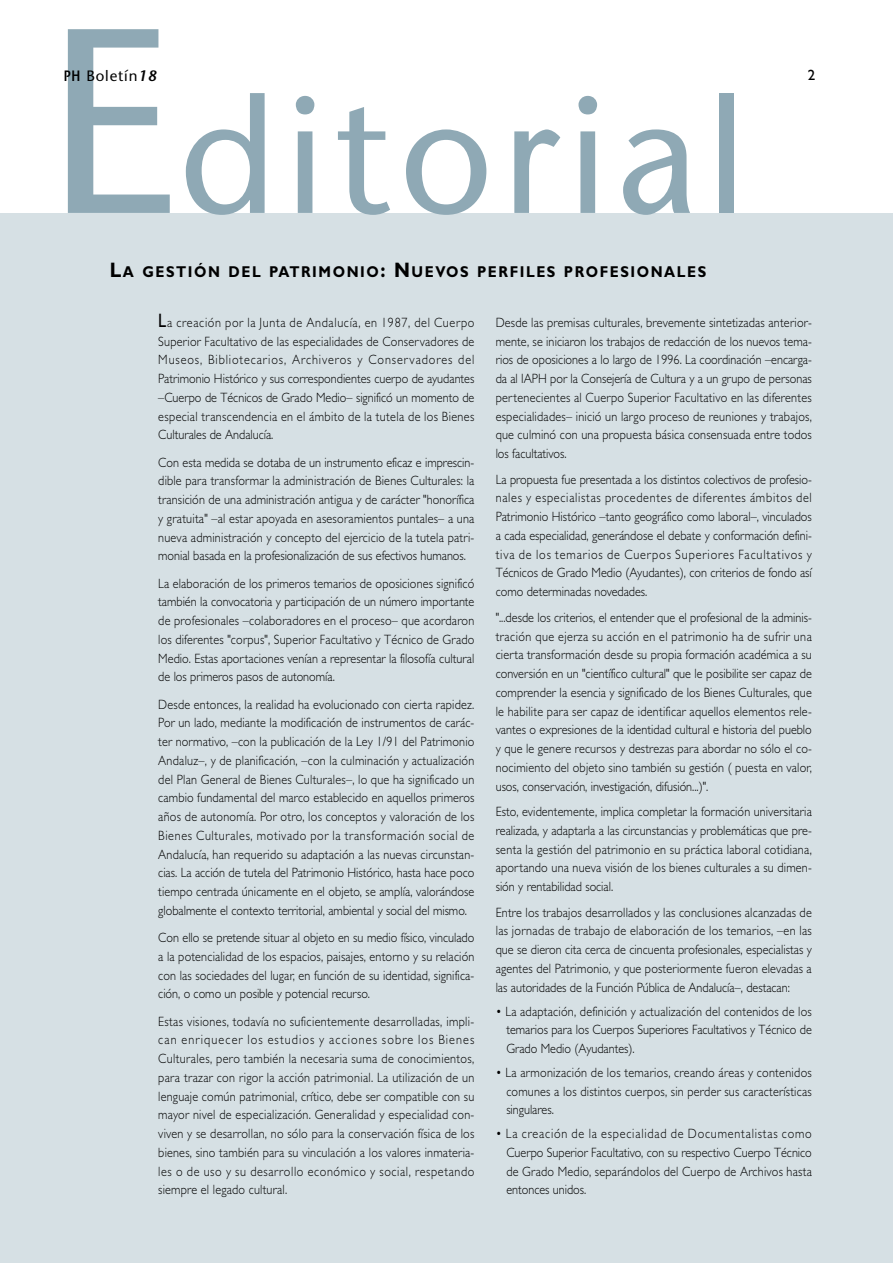
<style>
.page{position:relative;width:893px;height:1263px;background:#fff}
.page>*{position:absolute;margin:0;border:0;box-sizing:border-box;transform-origin:0 0}
.t1{font:163.05px "Stone Sans";letter-spacing:.055em;color:#8fa9b5}
.t2{font:700 15.75px "Gill Sans";letter-spacing:.11em;color:#000;scale:.9 1}
.t3{font:15px "Stone Sans";letter-spacing:.055em;color:#000}
.t4{font:15px "Gill Sans";color:#000}
.t5{font:300 13.5px/18.8px "Gill Sans";color:#000;text-align:justify;scale:.9 1}
.s1{font-size:262.5px}
.s2{font-weight:600}
.s3{font-weight:600;font-style:italic}
.s4{font-size:21px}
.s5{font-weight:400;font-size:19.5px}
</style>
<div class="page">
<div style="left:0;top:213px;width:892px;height:1050px;background:#d6e0e4"></div>
<h1 class="t1" style="left:46px;top:93px;width:702px"><span class="s1">E</span>ditorial</h1>
<p class="t3" style="left:64px;top:70px;width:94px"><span class="s2">PH</span> Boletín<span class="s3">18</span></p>
<p class="t4" style="left:807px;top:69px;width:9px">2</p>
<p class="t2" style="left:110px;top:266px;width:664px"><span class="s4">L</span>A GESTIÓN DEL PATRIMONIO<span class="s4">: N</span>UEVOS PERFILES PROFESIONALES</p>
<p class="t5" style="left:158px;top:314px;width:353px"><span class="s5">L</span>a creación por la Junta de Andalucía, en 1987, del Cuerpo Superior Facultativo de las especialidades de Conservadores de Museos, Bibliotecarios, Archiveros y Conservadores del Patrimonio Histórico y sus correspondientes cuerpo de ayudantes –Cuerpo de Técnicos de Grado Medio– significó un momento de especial transcendencia en el ámbito de la tutela de los Bienes Culturales de Andalucía.</p>
<p class="t5" style="left:158px;top:454px;width:353px">Con esta medida se dotaba de un instrumento eficaz e imprescin&shy;dible para transformar la administración de Bienes Culturales: la transición de una administración antigua y de carácter "honorífica y gratuita" –al estar apoyada en asesoramientos puntales– a una nueva administración y concepto del ejercicio de la tutela patri&shy;monial basada en la profesionalización de sus efectivos humanos.</p>
<p class="t5" style="left:158px;top:575px;width:353px">La elaboración de los primeros temarios de oposiciones significó también la convocatoria y participación de un número importante de profesionales –colaboradores en el proceso– que acordaron los diferentes "corpus", Superior Facultativo y Técnico de Grado Medio. Estas aportaciones venían a representar la filosofía cultural de los primeros pasos de autonomía.</p>
<p class="t5" style="left:158px;top:696px;width:353px">Desde entonces, la realidad ha evolucionado con cierta rapidez.<br>Por un lado, mediante la modificación de instrumentos de carác&shy;ter normativo, –con la publicación de la Ley 1/91 del Patrimonio Andaluz–, y de planificación, –con la culminación y actualización del Plan General de Bienes Culturales–, lo que ha significado un cambio fundamental del marco establecido en aquellos primeros años de autonomía. Por otro, los conceptos y valoración de los Bienes Culturales, motivado por la transformación social de Andalucía, han requerido su adaptación a las nuevas circunstan&shy;cias. La acción de tutela del Patrimonio Histórico, hasta hace poco tiempo centrada únicamente en el objeto, se amplía, valorándose globalmente el contexto territorial, ambiental y social del mismo.</p>
<p class="t5" style="left:158px;top:930px;width:353px">Con ello se pretende situar al objeto en su medio físico, vinculado a la potencialidad de los espacios, paisajes, entorno y su relación con las sociedades del lugar, en función de su identidad, significa&shy;ción, o como un posible y potencial recurso.</p>
<p class="t5" style="left:158px;top:1013px;width:353px">Estas visiones, todavía no suficientemente desarrolladas, impli&shy;can enriquecer los estudios y acciones sobre los Bienes Culturales, pero también la necesaria suma de conocimientos, para trazar con rigor la acción patrimonial. La utilización de un lenguaje común patrimonial, crítico, debe ser compatible con su mayor nivel de especialización. Generalidad y especialidad con&shy;viven y se desarrollan, no sólo para la conservación física de los bienes, sino también para su vinculación a los valores inmateria&shy;les o de uso y su desarrollo económico y social, respetando siempre el legado cultural.</p>
<p class="t5" style="left:495px;top:314px;width:353px">Desde las premisas culturales, brevemente sintetizadas anterior&shy;mente, se iniciaron los trabajos de redacción de los nuevos tema&shy;rios de oposiciones a lo largo de 1996. La coordinación –encarga&shy;da al IAPH por la Consejería de Cultura y a un grupo de personas pertenecientes al Cuerpo Superior Facultativo en las diferentes especialidades– inició un largo proceso de reuniones y trabajos, que culminó con una propuesta básica consensuada entre todos los facultativos.</p>
<p class="t5" style="left:495px;top:471px;width:353px">La propuesta fue presentada a los distintos colectivos de profesio&shy;nales y especialistas procedentes de diferentes ámbitos del Patrimonio Histórico –tanto geográfico como laboral–, vinculados a cada especialidad, generándose el debate y conformación defini&shy;tiva de los temarios de Cuerpos Superiores Facultativos y Técnicos de Grado Medio (Ayudantes), con criterios de fondo así como determinadas novedades.</p>
<p class="t5" style="left:495px;top:609px;width:353px">"...desde los criterios, el entender que el profesional de la adminis&shy;tración que ejerza su acción en el patrimonio ha de sufrir una cierta transformación desde su propia formación académica a su conversión en un "científico cultural" que le posibilite ser capaz de comprender la esencia y significado de los Bienes Culturales, que le habilite para ser capaz de identificar aquellos elementos rele&shy;vantes o expresiones de la identidad cultural e historia del pueblo y que le genere recursos y destrezas para abordar no sólo el co&shy;nocimiento del objeto sino también su gestión ( puesta en valor, usos, conservación, investigación, difusión...)".</p>
<p class="t5" style="left:495px;top:803px;width:353px">Esto, evidentemente, implica completar la formación universitaria realizada, y adaptarla a las circunstancias y problemáticas que pre&shy;senta la gestión del patrimonio en su práctica laboral cotidiana, aportando una nueva visión de los bienes culturales a su dimen&shy;sión y rentabilidad social.</p>
<p class="t5" style="left:495px;top:904px;width:353px">Entre los trabajos desarrollados y las conclusiones alcanzadas de las jornadas de trabajo de elaboración de los temarios, –en las que se dieron cita cerca de cincuenta profesionales, especialistas y agentes del Patrimonio, y que posteriormente fueron elevadas a las autoridades de la Función Pública de Andalucía–, destacan:</p>
<p class="t5" style="left:506px;top:1003px;width:341px;text-indent:-11px">• La adaptación, definición y actualización del contenidos de los temarios para los Cuerpos Superiores Facultativos y Técnico de Grado Medio (Ayudantes).</p>
<p class="t5" style="left:506px;top:1064px;width:341px;text-indent:-11px">• La armonización de los temarios, creando áreas y contenidos comunes a los distintos cuerpos, sin perder sus características singulares.</p>
<p class="t5" style="left:506px;top:1126px;width:341px;text-indent:-11px">• La creación de la especialidad de Documentalistas como Cuerpo Superior Facultativo, con su respectivo Cuerpo Técnico de Grado Medio, separándolos del Cuerpo de Archivos hasta entonces unidos.</p>
</div>
